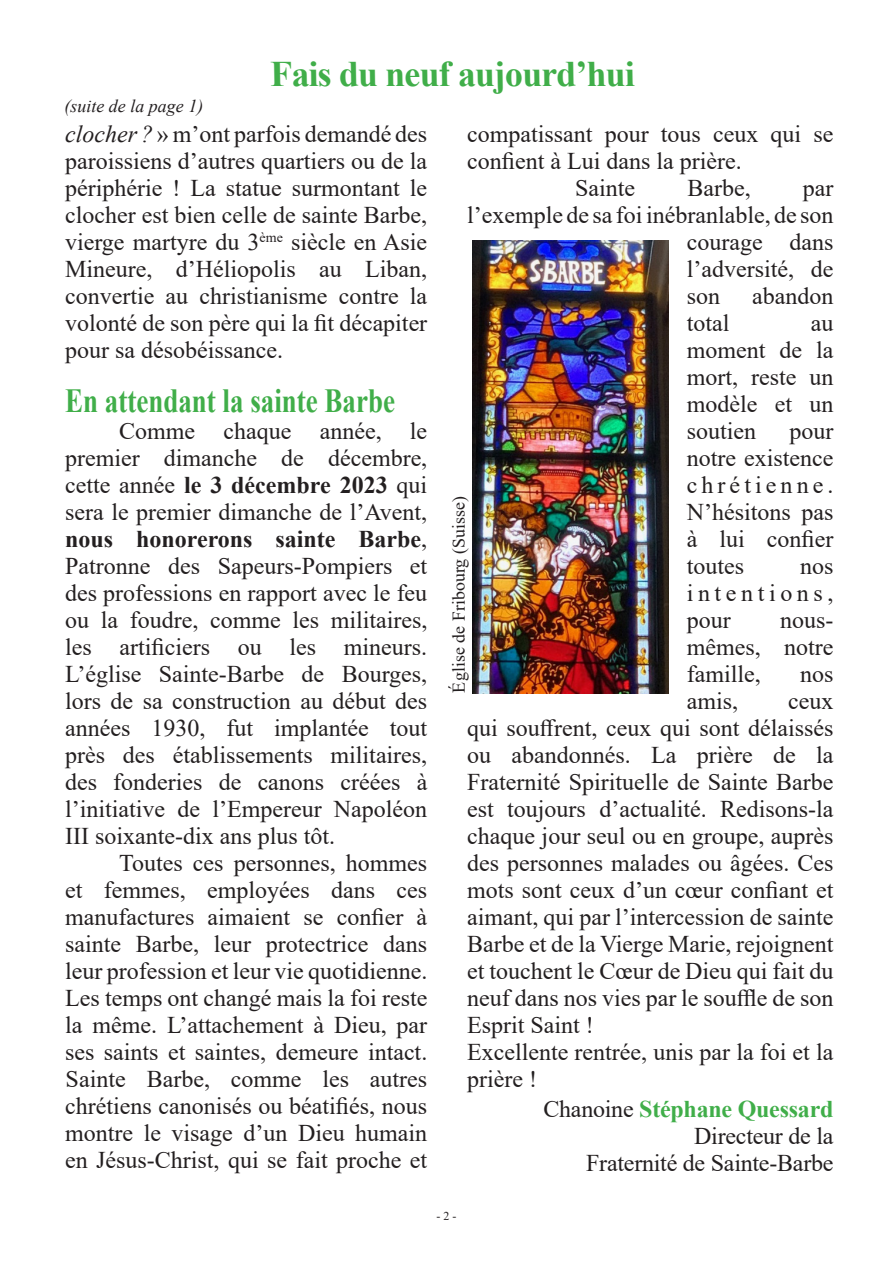
<style>
.page{position:relative;width:893px;height:1263px;background:#fff}
.page>*{position:absolute;margin:0;border:0;box-sizing:border-box;transform-origin:0 0}
.t1{font:700 36px "Times New Roman";color:#40ae49}
.t2{font:700 33.75px "Times New Roman";color:#40ae49;scale:.8 1}
.t3{font:24px/27px "Times New Roman";color:#231f20;text-align:justify}
.t4{font:18px "Times New Roman";color:#231f20}
.t5{font:italic 18px "Times New Roman";color:#231f20}
.t6{font:12px "Times New Roman";color:#231f20}
.s1{font-style:italic}
.s2{font-weight:700}
.s3{font-weight:700;color:#40ae49}
</style>
<div class="page">
<img style="left:472px;top:240px;width:197px;height:453px">
<p class="t1" style="left:271px;top:48px;width:367px">Fais du neuf aujourd’hui</p>
<p class="t3" style="left:65px;top:120px;width:364px"><span class="s1">clocher ?</span> » m’ont parfois demandé des paroissiens d’autres quartiers ou de la périphérie ! La statue surmontant le clocher est bien celle de sainte Barbe, vierge martyre du 3<sup>ème</sup> siècle en Asie Mineure, d’Héliopolis au Liban, convertie au christianisme contre la volonté de son père qui la fit décapiter pour sa désobéissance.</p>
<p class="t2" style="left:65px;top:376px;width:414px">En attendant la sainte Barbe</p>
<p class="t3" style="left:65px;top:417px;width:364px;text-indent:54px">Comme chaque année, le premier dimanche de décembre, cette année <span class="s2">le 3 décembre 2023</span> qui sera le premier dimanche de l’Avent, <span class="s2">nous honorerons sainte Barbe</span>, Patronne des Sapeurs-Pompiers et des professions en rapport avec le feu ou la foudre, comme les militaires, les artificiers ou les mineurs.<br>L’église Sainte-Barbe de Bourges, lors de sa construction au début des années 1930, fut implantée tout près des établissements militaires, des fonderies de canons créées à l’initiative de l’Empereur Napoléon III soixante-dix ans plus tôt.</p>
<p class="t3" style="left:65px;top:849px;width:364px;text-indent:54px">Toutes ces personnes, hommes et femmes, employées dans ces manufactures aimaient se confier à sainte Barbe, leur protectrice dans leur profession et leur vie quotidienne.<br>Les temps ont changé mais la foi reste la même. L’attachement à Dieu, par ses saints et saintes, demeure intact.<br>Sainte Barbe, comme les autres chrétiens canonisés ou béatifiés, nous montre le visage d’un Dieu humain en Jésus-Christ, qui se fait proche et</p>
<p class="t5" style="left:64px;top:94px;width:140px">(suite de la page 1)</p>
<p class="t3" style="left:467px;top:120px;width:368px">compatissant pour tous ceux qui se confient à Lui dans la prière.</p>
<p class="t3" style="left:575px;top:174px;width:61px">Sainte</p>
<p class="t3" style="left:687px;top:174px;width:65px">Barbe,</p>
<p class="t3" style="left:803px;top:174px;width:32px">par</p>
<p class="t3" style="left:467px;top:201px;width:368px">l’exemple de sa foi inébranlable, de son</p>
<p class="t3" style="left:687px;top:228px;width:148px">courage dans</p>
<p class="t3" style="left:687px;top:255px;width:148px">l’adversité, de</p>
<p class="t3" style="left:687px;top:282px;width:35px">son</p>
<p class="t3" style="left:752px;top:282px;width:83px">abandon</p>
<p class="t3" style="left:687px;top:309px;width:44px">total</p>
<p class="t3" style="left:687px;top:309px;width:148px;text-indent:124px">au moment de la mort, reste un modèle et un soutien</p>
<p class="t3" style="left:687px;top:417px;width:148px;text-indent:103px">pour notre existence chrétienne.<br>N’hésitons pas à lui confier toutes</p>
<p class="t4" style="left:446px;top:693px;width:198px;rotate:-90deg">Église de Fribourg (Suisse)</p>
<p class="t3" style="left:687px;top:552px;width:148px;text-indent:113px">nos intentions, pour</p>
<p class="t3" style="left:687px;top:606px;width:148px;text-indent:93px">nous&shy;mêmes, notre famille,</p>
<p class="t3" style="left:800px;top:660px;width:35px">nos</p>
<p class="t3" style="left:687px;top:687px;width:53px">amis,</p>
<p class="t3" style="left:467px;top:687px;width:368px;text-indent:321px">ceux qui souffrent, ceux qui sont délaissés ou abandonnés. La prière de la Fraternité Spirituelle de Sainte Barbe est toujours d’actualité. Redisons-la chaque jour seul ou en groupe, auprès des personnes malades ou âgées. Ces mots sont ceux d’un cœur confiant et aimant, qui par l’intercession de sainte Barbe et de la Vierge Marie, rejoignent et touchent le Cœur de Dieu qui fait du neuf dans nos vies par le souffle de son Esprit Saint !</p>
<p class="t3" style="left:467px;top:1038px;width:368px">Excellente rentrée, unis par la foi et la prière !</p>
<p class="t3" style="left:543px;top:1095px;width:292px;text-align:right">Chanoine <span class="s3">Stéphane Quessard<br></span>Directeur de la<br>Fraternité de Sainte-Barbe</p>
<p class="t6" style="left:437px;top:1207px;width:21px">- 2 -</p>
</div>
